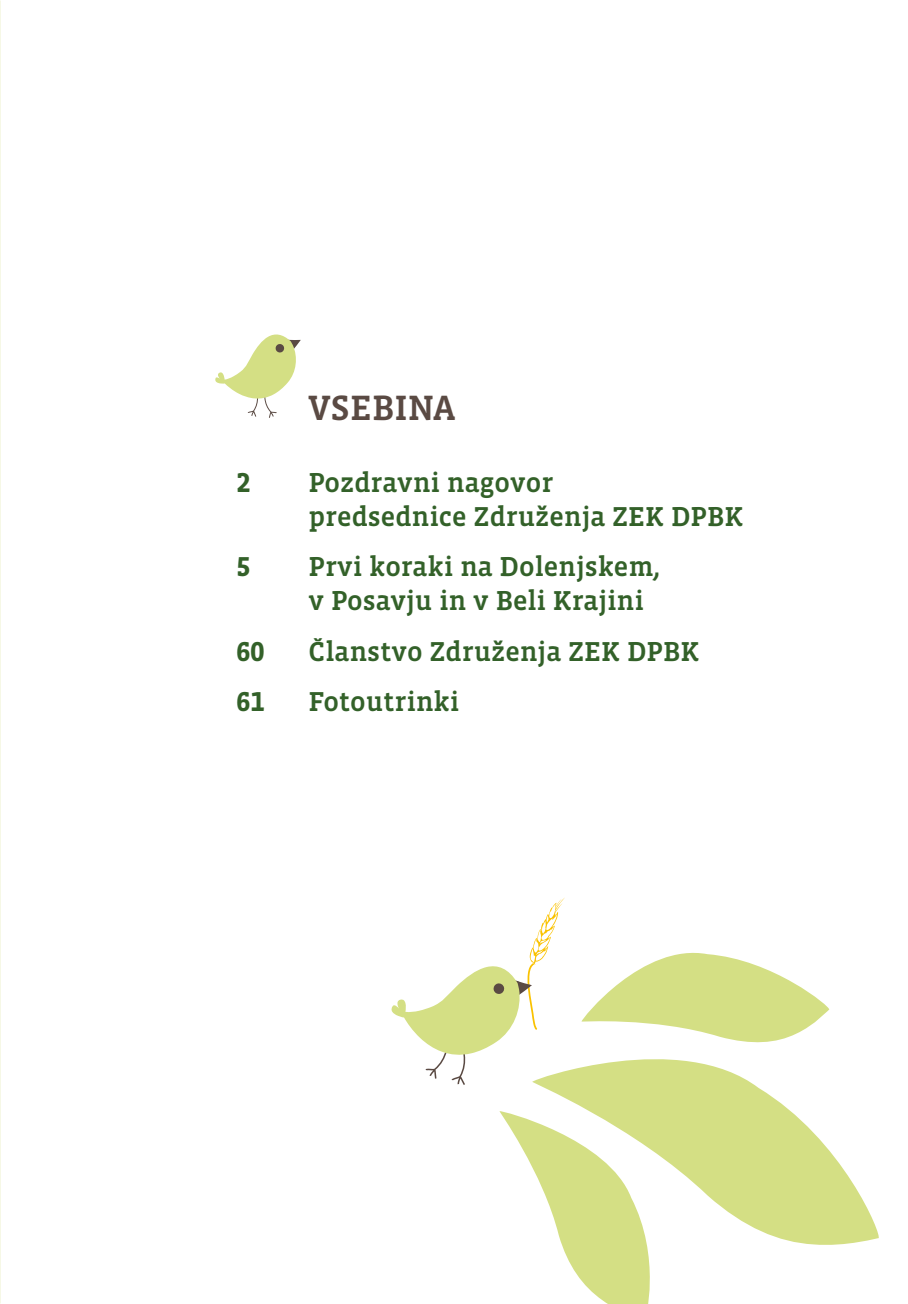
<style>
.page{position:relative;width:908px;height:1304px;background:#fff}
.page>*{position:absolute;margin:0;border:0;box-sizing:border-box;transform-origin:0 0}
.t1{font:500 36px "Vista Slab OT";color:#5a4a43}
.t2{font:500 28px/33.6px "Vista Slab OT";color:#336129}
.t3{font:700 28px "Vista Slab OT";color:#336129}
</style>
<div class="page">
<svg style="left:539px;top:1059px;width:340px;height:186px;fill:#d4df84"></svg>
<svg style="left:499px;top:1109px;width:162px;height:195px"></svg>
<svg style="left:581px;top:952px;width:249px;height:91px"></svg>
<svg style="left:391px;top:898px;width:173px;height:187px"></svg>
<svg style="left:215px;top:334px;width:86px;height:84px"></svg>
<svg style="left:0;top:0;width:1px;height:1304px"></svg>
<p class="t1" style="left:308px;top:389px;width:148px">VSEBINA</p>
<p class="t3" style="left:236px;top:468px;width:15px">2</p>
<p class="t2" style="left:308px;top:466px;width:436px">Pozdravni nagovor<br>predsednice Združenja ZEK DPBK</p>
<p class="t3" style="left:236px;top:553px;width:15px">5</p>
<p class="t2" style="left:308px;top:551px;width:353px">Prvi koraki na Dolenjskem, v Posavju in v Beli Krajini</p>
<p class="t3" style="left:236px;top:637px;width:29px">60</p>
<p class="t2" style="left:308px;top:635px;width:392px">Članstvo Združenja ZEK DPBK</p>
<p class="t3" style="left:236px;top:687px;width:29px">61</p>
<p class="t2" style="left:308px;top:685px;width:152px">Fotoutrinki</p>
</div>
